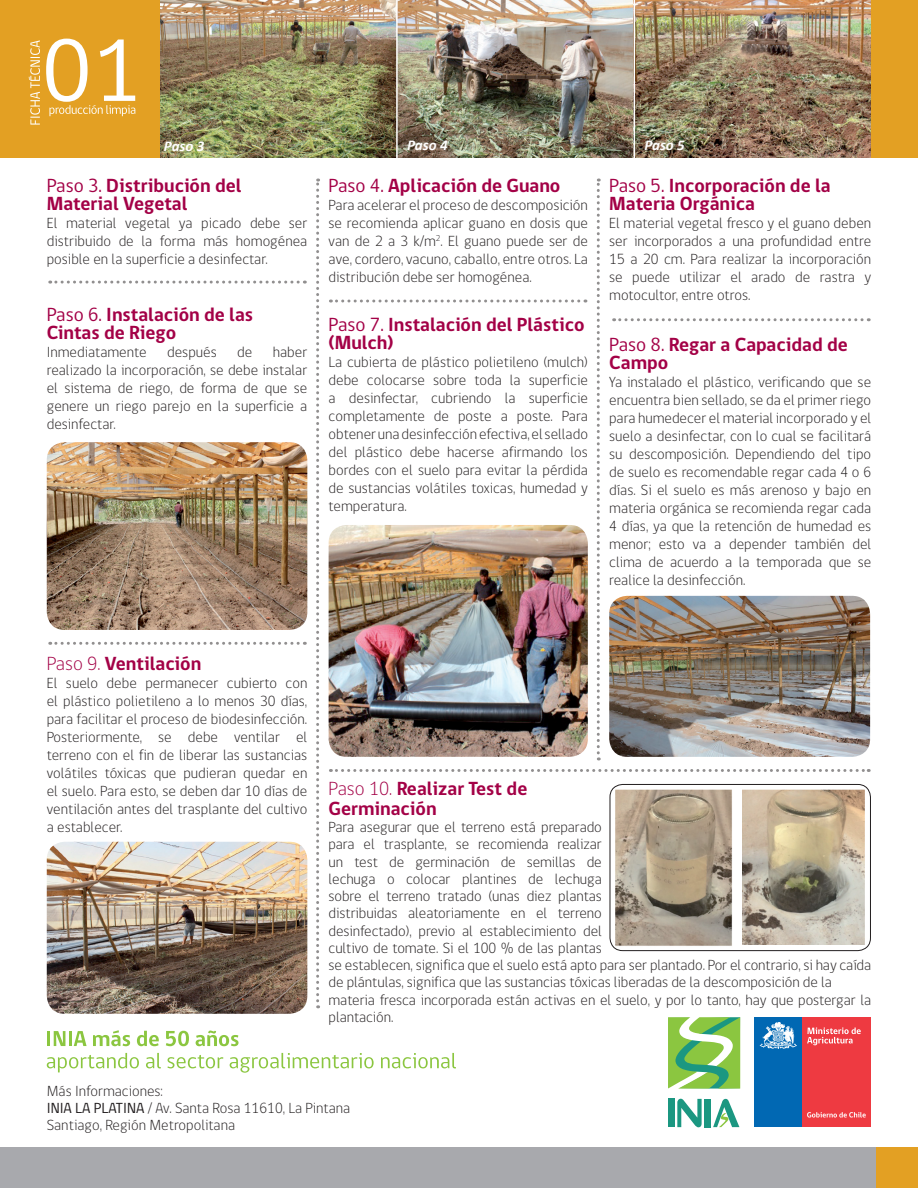
<style>
.page{position:relative;width:918px;height:1188px;background:#fff}
.page>*{position:absolute;margin:0;border:0;box-sizing:border-box;transform-origin:0 0}
.t1{font:90.3px "gob CL";color:#fff;scale:1.04 1}
.t2{font:700 19.5px/18px "gob CL";color:#a30146}
.t3{font:300 15px/18px "gob CL";letter-spacing:-.005em;color:#231f20;text-align:justify}
.t4{font:italic 700 15px "Calibri";color:#fff}
.s1{font-weight:400}
.s2{font-weight:300}
</style>
<div class="page">
<div style="left:0;top:0;width:918px;height:158px;background:#e3a023"></div>
<div style="left:876px;top:1148px;width:42px;height:40px;background:#e3a023"></div>
<div style="left:0;top:1148px;width:876px;height:40px;background:#a8a9ad"></div>
<svg style="left:48px;top:1031px;width:17px;height:15px"></svg>
<hr style="left:69px;top:1031px;width:3px;height:15px;background:#8bc640">
<svg style="left:74px;top:1031px;width:13px;height:15px"></svg>
<svg style="left:93px;top:1030px;width:37px;height:16px"></svg>
<svg style="left:137px;top:1031px;width:22px;height:15px"></svg>
<svg style="left:166px;top:1031px;width:23px;height:15px"></svg>
<svg style="left:196px;top:1030px;width:43px;height:16px"></svg>
<svg style="left:47px;top:1053px;width:92px;height:19px"></svg>
<svg style="left:146px;top:1053px;width:15px;height:15px"></svg>
<svg style="left:167px;top:1055px;width:56px;height:13px"></svg>
<svg style="left:230px;top:1053px;width:144px;height:20px"></svg>
<svg style="left:381px;top:1053px;width:75px;height:15px"></svg>
<svg style="left:677px;top:1099px;width:25px;height:28px"></svg>
<div style="left:668px;top:1099px;width:6px;height:28px;background:#1b9781"></div>
<div style="left:705px;top:1099px;width:6px;height:28px;background:#1b9781"></div>
<svg style="left:713px;top:1099px;width:26px;height:28px"></svg>
<svg style="left:668px;top:1017px;width:72px;height:72px"></svg>
<div style="left:755px;top:1017px;width:47px;height:109px;background:#0168b3"></div>
<div style="left:802px;top:1017px;width:69px;height:109px;background:#ee3a41"></div>
<svg style="left:760px;top:1022px;width:37px;height:27px"></svg>
<svg style="left:807px;top:1028px;width:54px;height:17px"></svg>
<svg style="left:807px;top:1112px;width:59px;height:6px"></svg>
<svg style="left:49px;top:105px;width:86px;height:11px"></svg>
<svg style="left:29px;top:40px;width:11px;height:85px"></svg>
<img style="left:160px;top:0;width:236px;height:158px">
<img style="left:398px;top:0;width:236px;height:158px">
<img style="left:635px;top:0;width:235px;height:158px">
<svg style="left:316px;top:179px;width:3px;height:829px"></svg>
<svg style="left:597px;top:179px;width:3px;height:581px"></svg>
<hr style="left:396px;top:0;width:2px;height:165px;background:#fff">
<hr style="left:634px;top:0;width:1px;height:162px;background:#fff">
<img style="left:47px;top:442px;width:260px;height:188px">
<svg style="left:50px;top:642px;width:255px;height:3px"></svg>
<svg style="left:50px;top:281px;width:255px;height:3px"></svg>
<img style="left:47px;top:842px;width:260px;height:172px">
<svg style="left:330px;top:300px;width:256px;height:3px"></svg>
<img style="left:329px;top:525px;width:259px;height:232px">
<svg style="left:614px;top:318px;width:255px;height:3px"></svg>
<img style="left:609px;top:596px;width:261px;height:161px">
<svg style="left:330px;top:769px;width:539px;height:3px"></svg>
<img style="left:616px;top:790px;width:116px;height:162px">
<img style="left:743px;top:790px;width:121px;height:154px">
<div style="left:610px;top:784px;width:261px;height:167px;border:1px solid #231f20;border-radius:13px"></div>
<h1 class="t1" style="left:42px;top:9px;width:98px">01</h1>
<p class="t4" style="left:164px;top:136px;width:42px">Paso 3</p>
<p class="t4" style="left:407px;top:135px;width:42px">Paso 4</p>
<p class="t4" style="left:644px;top:135px;width:42px">Paso 5</p>
<h2 class="t2" style="left:47px;top:177px;width:196px"><span class="s1">Paso 3.</span> Distribución del<br>Material Vegetal</h2>
<p class="t3" style="left:47px;top:214px;width:262px">El material vegetal ya picado debe ser distribuido de la forma más homogénea posible en la superficie a desinfectar.</p>
<h2 class="t2" style="left:47px;top:306px;width:208px"><span class="s1">Paso 6.</span> Instalación de las<br>Cintas de Riego</h2>
<p class="t3" style="left:47px;top:343px;width:101px">Inmediatamente</p>
<p class="t3" style="left:167px;top:343px;width:51px">después</p>
<p class="t3" style="left:237px;top:343px;width:17px">de</p>
<p class="t3" style="left:47px;top:343px;width:262px;text-indent:226px">haber realizado la incorporación, se debe instalar el sistema de riego, de forma de que se genere un riego parejo en la superficie a desinfectar.</p>
<h2 class="t2" style="left:329px;top:177px;width:233px"><span class="s1">Paso 4.</span> Aplicación de Guano</h2>
<p class="t3" style="left:329px;top:196px;width:261px">Para acelerar el proceso de descomposición se recomienda aplicar guano en dosis que van de 2 a 3 k/m<sup>2</sup>. El guano puede ser de ave, cordero, vacuno, caballo, entre otros. La distribución debe ser homogénea.</p>
<h2 class="t2" style="left:329px;top:316px;width:257px"><span class="s1">Paso 7.</span> Instalación del Plástico (Mulch)</h2>
<p class="t3" style="left:329px;top:354px;width:261px">La cubierta de plástico polietileno (mulch) debe colocarse sobre toda la superficie a desinfectar, cubriendo la superficie completamente de poste a poste. Para obtener una desinfección efectiva, el sellado del plástico debe hacerse afirmando los bordes con el suelo para evitar la pérdida de sustancias volátiles toxicas, humedad y temperatura.</p>
<h2 class="t2" style="left:609px;top:177px;width:223px"><span class="s1">Paso 5.</span> Incorporación de la<br>Materia Orgánica</h2>
<p class="t3" style="left:609px;top:214px;width:264px">El material vegetal fresco y el guano deben ser incorporados a una profundidad entre 15 a 20 cm. Para realizar la incorporación se puede utilizar el arado de rastra y motocultor, entre otros.</p>
<h2 class="t2" style="left:609px;top:336px;width:240px"><span class="s1">Paso 8.</span> Regar a Capacidad de<br>Campo</h2>
<p class="t3" style="left:609px;top:373px;width:264px">Ya instalado el plástico, verificando que se encuentra bien sellado, se da el primer riego para humedecer el material incorporado y el suelo a desinfectar, con lo cual se facilitará su descomposición. Dependiendo del tipo de suelo es recomendable regar cada 4 o 6 días. Si el suelo es más arenoso y bajo en materia orgánica se recomienda regar cada 4 días, ya que la retención de humedad es menor; esto va a depender también del clima de acuerdo a la temporada que se realice la desinfección.</p>
<h2 class="t2" style="left:47px;top:655px;width:156px"><span class="s2">Paso 9.</span> Ventilación</h2>
<p class="t3" style="left:47px;top:674px;width:262px">El suelo debe permanecer cubierto con el plástico polietileno a lo menos 30 días, para facilitar el proceso de biodesinfección.<br>Posteriormente, se debe ventilar el terreno con el fin de liberar las sustancias volátiles tóxicas que pudieran quedar en el suelo. Para esto, se deben dar 10 días de ventilación antes del trasplante del cultivo a establecer.</p>
<h2 class="t2" style="left:329px;top:780px;width:200px;line-height:19.5px"><span class="s2">Paso 10.</span> Realizar Test de<br>Germinación</h2>
<p class="t3" style="left:329px;top:819px;width:544px;line-height:17.2px;text-align:left">Para asegurar que el terreno está preparado<br>para el trasplante, se recomienda realizar<br>un test de germinación de semillas de<br>lechuga o colocar plantines de lechuga<br>sobre el terreno tratado (unas diez plantas<br>distribuidas aleatoriamente en el terreno<br>desinfectado), previo al establecimiento del<br>cultivo de tomate. Si el 100 % de las plantas<br>se establecen, significa que el suelo está apto para ser plantado. Por el contrario, si hay caída de plántulas, significa que las sustancias tóxicas liberadas de la descomposición de la materia fresca incorporada están activas en el suelo, y por lo tanto, hay que postergar la plantación.</p>
<p class="t3" style="left:47px;top:1082px;width:305px;line-height:17.2px;text-align:left">Más Informaciones:<br><span class="s1">INIA LA PLATINA</span> / Av. Santa Rosa 11610, La Pintana<br>Santiago, Región Metropolitana</p>
</div>
